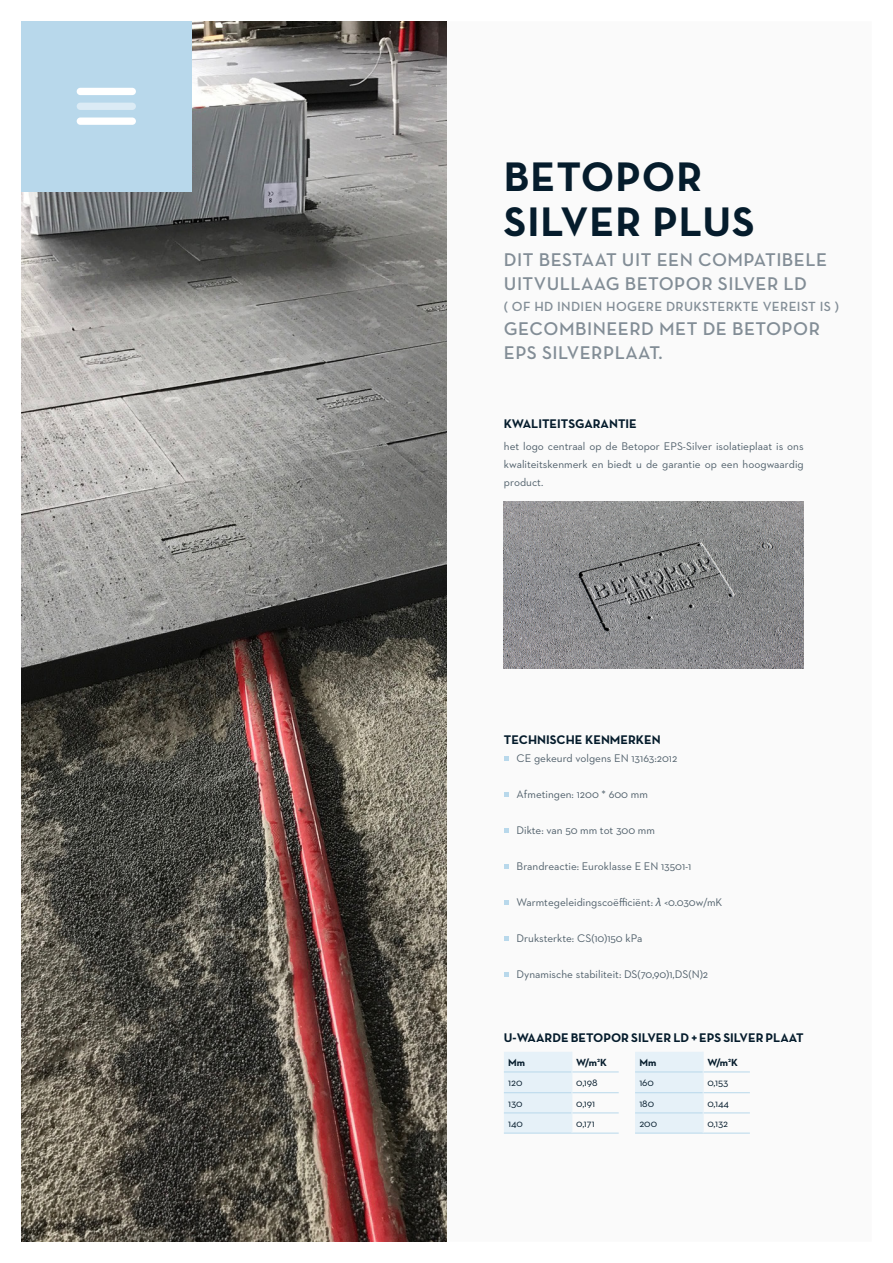
<style>
.page{position:relative;width:893px;height:1263px;background:#fff}
.page>*{position:absolute;margin:0;border:0;box-sizing:border-box;transform-origin:0 0}
.t1{font:700 42px/45px "Neutraface Text";letter-spacing:.025em;color:#051c2c}
.t2{font:600 18.75px/24px "Neutraface Text";letter-spacing:.025em;color:#828d96}
.t3{font:600 13.5px "Neutraface Text";letter-spacing:.025em;color:#828d96}
.t4{font:700 12.75px "Neutraface Text";color:#051c2c}
.t5{font:11.25px/18px "Neutraface 2 Text";color:#50606b;text-align:justify}
.t6{font:10.5px "Neutraface 2 Text";color:#051c2c}
.t7{font:700 10.5px "Neutraface Text";color:#051c2c}
.s1{font-family:"Helvetica Neue";font-style:italic}
</style>
<div class="page">
<img style="left:21px;top:21px;width:425px;height:1221px">
<div style="left:21px;top:21px;width:170px;height:170px;background:#b8d8eb"></div>
<div style="left:77px;top:88px;width:59px;height:7px;background:#fff;border-radius:4px"></div>
<div style="left:77px;top:103px;width:59px;height:7px;background:#dbebf5;border-radius:4px"></div>
<div style="left:77px;top:117px;width:59px;height:8px;background:#fff;border-radius:4px"></div>
<hr style="left:572px;top:1072px;width:47px;height:1px;background:#b8d8eb">
<hr style="left:572px;top:1092px;width:47px;height:1px;background:#b8d8eb">
<hr style="left:572px;top:1113px;width:47px;height:1px;background:#b8d8eb">
<hr style="left:504px;top:1133px;width:68px;height:1px;background:#b8d8eb">
<hr style="left:572px;top:1133px;width:47px;height:1px;background:#b8d8eb">
<svg style="left:504px;top:1052px;width:69px;height:81px;background:#e4eff7"></svg>
<hr style="left:703px;top:1072px;width:47px;height:1px;background:#b8d8eb">
<hr style="left:703px;top:1092px;width:47px;height:1px;background:#b8d8eb">
<hr style="left:703px;top:1113px;width:47px;height:1px;background:#b8d8eb">
<hr style="left:635px;top:1133px;width:68px;height:1px;background:#b8d8eb">
<hr style="left:703px;top:1133px;width:47px;height:1px;background:#b8d8eb">
<svg style="left:635px;top:1052px;width:69px;height:81px;background:#e4eff7"></svg>
<svg style="left:504px;top:757px;width:4px;height:4px"></svg>
<svg style="left:504px;top:793px;width:4px;height:4px"></svg>
<svg style="left:504px;top:829px;width:4px;height:4px"></svg>
<svg style="left:504px;top:865px;width:4px;height:4px"></svg>
<svg style="left:504px;top:901px;width:4px;height:4px"></svg>
<svg style="left:504px;top:937px;width:4px;height:4px"></svg>
<svg style="left:504px;top:973px;width:4px;height:4px"></svg>
<img style="left:504px;top:502px;width:300px;height:166px">
<h1 class="t1" style="left:504px;top:154px;width:252px">BETOPOR<br>SILVER PLUS</h1>
<h2 class="t2" style="left:504px;top:248px;width:325px">DIT BESTAAT UIT EEN COMPATIBELE<br>UITVULLAAG BETOPOR SILVER LD</h2>
<p class="t3" style="left:504px;top:298px;width:337px">( OF HD INDIEN HOGERE DRUKSTERKTE VEREIST IS )</p>
<h2 class="t2" style="left:504px;top:317px;width:318px">GECOMBINEERD MET DE BETOPOR<br>EPS SILVERPLAAT.</h2>
<p class="t4" style="left:504px;top:415px;width:134px">KWALITEITSGARANTIE</p>
<p class="t5" style="left:504px;top:437px;width:301px">het logo centraal op de Betopor EPS-Silver isolatieplaat is ons kwaliteitskenmerk en biedt u de garantie op een hoogwaardig product.</p>
<p class="t4" style="left:504px;top:732px;width:158px">TECHNISCHE KENMERKEN</p>
<p class="t5" style="left:517px;top:749px;width:162px">CE gekeurd volgens EN 13163:2012</p>
<p class="t5" style="left:517px;top:785px;width:133px">Afmetingen: 1200 * 600 mm</p>
<p class="t5" style="left:517px;top:821px;width:140px">Dikte: van 50 mm tot 300 mm</p>
<p class="t5" style="left:517px;top:857px;width:176px">Brandreactie: Euroklasse E EN 13501-1</p>
<p class="t5" style="left:517px;top:893px;width:207px">Warmtegeleidingscoëfficiënt: <span class="s1">λ</span> &lt;0.030w/mK</p>
<p class="t5" style="left:517px;top:929px;width:127px">Druksterkte: CS(10)150 kPa</p>
<p class="t5" style="left:517px;top:965px;width:193px">Dynamische stabiliteit: DS(70,90)1,DS(N)2</p>
<p class="t4" style="left:504px;top:1029px;width:301px">U-WAARDE BETOPOR SILVER LD + EPS SILVER PLAAT</p>
<p class="t7" style="left:508px;top:1055px;width:19px">Mm</p>
<p class="t7" style="left:576px;top:1055px;width:32px">W/m<sup>2</sup>K</p>
<p class="t6" style="left:508px;top:1076px;width:16px">120</p>
<p class="t6" style="left:576px;top:1076px;width:23px">0,198</p>
<p class="t6" style="left:508px;top:1097px;width:16px">130</p>
<p class="t6" style="left:576px;top:1097px;width:21px">0,191</p>
<p class="t6" style="left:508px;top:1117px;width:16px">140</p>
<p class="t6" style="left:576px;top:1117px;width:20px">0,171</p>
<p class="t7" style="left:639px;top:1055px;width:19px">Mm</p>
<p class="t7" style="left:707px;top:1055px;width:32px">W/m<sup>2</sup>K</p>
<p class="t6" style="left:639px;top:1076px;width:16px">160</p>
<p class="t6" style="left:707px;top:1076px;width:23px">0,153</p>
<p class="t6" style="left:639px;top:1097px;width:16px">180</p>
<p class="t6" style="left:707px;top:1097px;width:23px">0,144</p>
<p class="t6" style="left:639px;top:1117px;width:19px">200</p>
<p class="t6" style="left:707px;top:1117px;width:22px">0,132</p>
</div>
